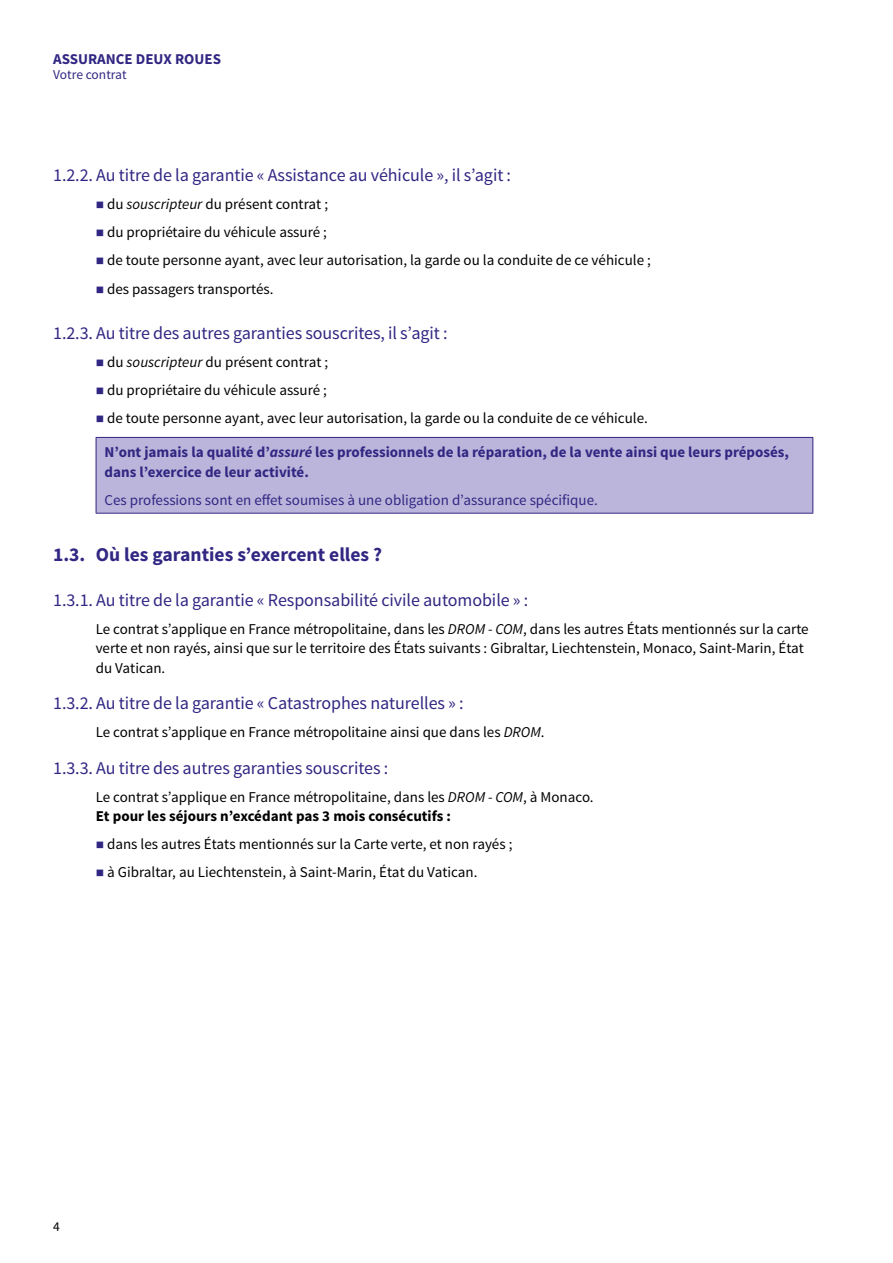
<style>
.page{position:relative;width:893px;height:1263px;background:#fff}
.page>*{position:absolute;margin:0;border:0;box-sizing:border-box;transform-origin:0 0}
.t1{font:700 19.5px "Source Sans Pro";color:#312783}
.t2{font:18px "Source Sans Pro";letter-spacing:-.005em;color:#312783}
.t3{font:15px/19.5px "Source Sans Pro";color:#000}
.t4{font:700 15px/19.5px "Source Sans Pro";color:#312783}
.t5{font:15px "Source Sans Pro";color:#312783}
.t6{font:13.5px "Source Sans Pro";color:#312783}
.t7{font:13.5px "Source Sans Pro";color:#000}
.s1{color:#312783}
.s2{font-style:italic}
.s3{font-weight:700}
</style>
<div class="page">
<div style="left:96px;top:437px;width:717px;height:76px;background:#bcb5db"></div>
<hr style="left:96px;top:437px;width:717px;height:1px;background:#312783">
<hr style="left:96px;top:438px;width:1px;height:75px;background:#312783">
<hr style="left:812px;top:438px;width:1px;height:75px;background:#312783">
<hr style="left:96px;top:513px;width:717px;height:1px;background:#312783">
<p class="t4" style="left:53px;top:50px;width:169px">ASSURANCE DEUX ROUES</p>
<p class="t6" style="left:53px;top:67px;width:75px">Votre contrat</p>
<p class="t2" style="left:53px;top:164px;width:459px">1.2.2. Au titre de la garantie « Assistance au véhicule », il s’agit :</p>
<p class="t3" style="left:96px;top:195px;width:234px"><span class="s1">■</span> du <span class="s2">souscripteur</span> du présent contrat ;</p>
<p class="t3" style="left:96px;top:223px;width:233px"><span class="s1">■</span> du propriétaire du véhicule assuré ;</p>
<p class="t3" style="left:96px;top:251px;width:557px"><span class="s1">■</span> de toute personne ayant, avec leur autorisation, la garde ou la conduite de ce véhicule ;</p>
<p class="t3" style="left:96px;top:279px;width:179px"><span class="s1">■</span> des passagers transportés.</p>
<p class="t2" style="left:53px;top:321px;width:396px">1.2.3. Au titre des autres garanties souscrites, il s’agit :</p>
<p class="t3" style="left:96px;top:352px;width:234px"><span class="s1">■</span> du <span class="s2">souscripteur</span> du présent contrat ;</p>
<p class="t3" style="left:96px;top:380px;width:233px"><span class="s1">■</span> du propriétaire du véhicule assuré ;</p>
<p class="t3" style="left:96px;top:408px;width:554px"><span class="s1">■</span> de toute personne ayant, avec leur autorisation, la garde ou la conduite de ce véhicule.</p>
<p class="t4" style="left:105px;top:443px;width:686px">N’ont jamais la qualité d’<span class="s2">assuré</span> les professionnels de la réparation, de la vente ainsi que leurs préposés, dans l’exercice de leur activité.</p>
<p class="t5" style="left:105px;top:490px;width:495px">Ces professions sont en effet soumises à une obligation d’assurance spécifique.</p>
<h1 class="t1" style="left:53px;top:542px;width:331px">1.3. Où les garanties s’exercent elles ?</h1>
<p class="t2" style="left:53px;top:589px;width:477px">1.3.1. Au titre de la garantie « Responsabilité civile automobile » :</p>
<p class="t3" style="left:96px;top:619px;width:715px">Le contrat s’applique en France métropolitaine, dans les <span class="s2">DROM - COM</span>, dans les autres États mentionnés sur la carte verte et non rayés, ainsi que sur le territoire des États suivants : Gibraltar, Liechtenstein, Monaco, Saint-Marin, État du Vatican.</p>
<p class="t2" style="left:53px;top:692px;width:412px">1.3.2. Au titre de la garantie « Catastrophes naturelles » :</p>
<p class="t3" style="left:96px;top:723px;width:450px">Le contrat s’applique en France métropolitaine ainsi que dans les <span class="s2">DROM</span>.</p>
<p class="t2" style="left:53px;top:757px;width:337px">1.3.3. Au titre des autres garanties souscrites :</p>
<p class="t3" style="left:96px;top:787px;width:499px">Le contrat s’applique en France métropolitaine, dans les <span class="s2">DROM - COM</span>, à Monaco.<br><span class="s3">Et pour les séjours n’excédant pas 3 mois consécutifs :</span></p>
<p class="t3" style="left:96px;top:835px;width:418px"><span class="s1">■</span> dans les autres États mentionnés sur la Carte verte, et non rayés ;</p>
<p class="t3" style="left:96px;top:863px;width:383px"><span class="s1">■</span> à Gibraltar, au Liechtenstein, à Saint-Marin, État du Vatican.</p>
<p class="t7" style="left:53px;top:1218px;width:8px">4</p>
</div>
